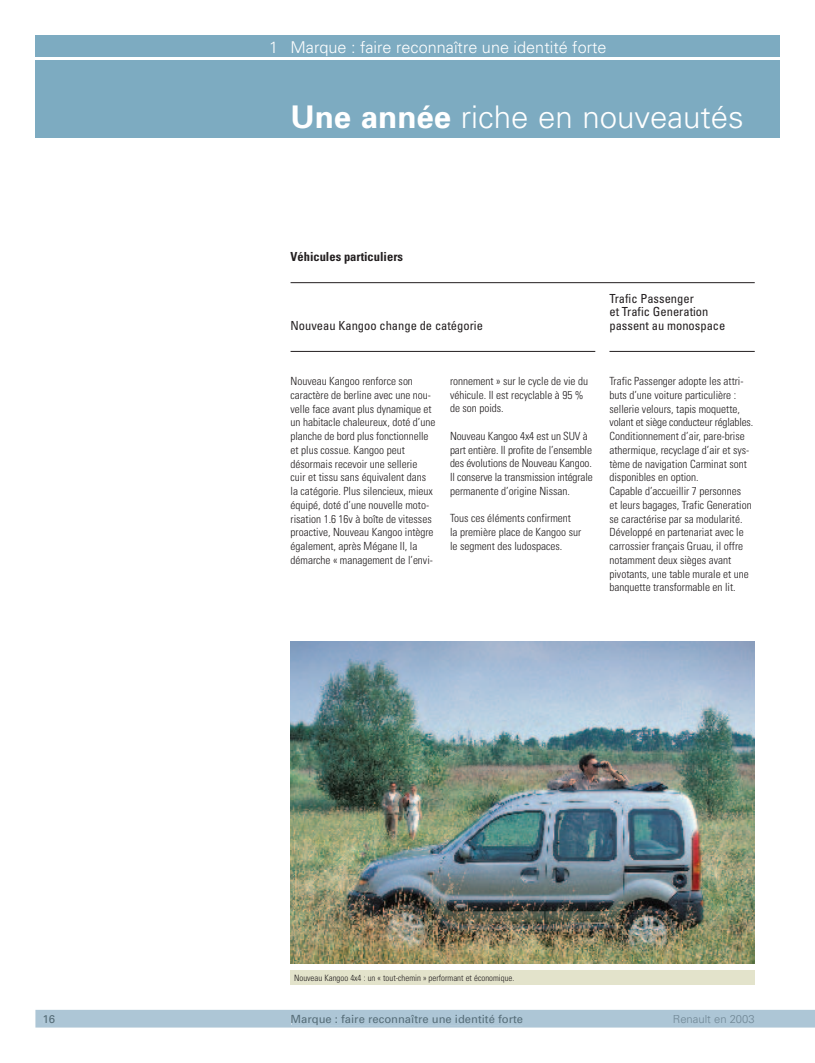
<style>
.page{position:relative;width:815px;height:1063px;background:#fff}
.page>*{position:absolute;margin:0;border:0;box-sizing:border-box;transform-origin:0 0}
.t1{font:300 31.25px "Univers";color:#fff}
.t2{font:300 16.25px "Univers";color:#fff}
.t3{font:condensed 12.5px/13.8px "Univers LT";color:#231f20}
.t4{font:700 condensed 12.5px "Univers LT";color:#231f20}
.t5{font:300 condensed 11.25px/13.8px "Univers LT";color:#231f20}
.t6{font:11.25px "Univers";color:#566d78}
.t7{font:300 11.25px "Univers";color:#6f8694}
.t8{font:300 condensed 8.75px "Univers LT";color:#231f20}
.s1{font-weight:700}
</style>
<div class="page">
<svg style="left:35px;top:1010px;width:780px;height:18px;background:#afc7d7"></svg>
<div style="left:44px;top:1015px;width:11px;height:8px;background:#adc6d6"></div>
<div style="left:674px;top:1015px;width:80px;height:8px;background:#adc6d6"></div>
<div style="left:292px;top:1015px;width:231px;height:10px;background:#adc6d6"></div>
<hr style="left:609px;top:351px;width:146px;height:1px;background:#231f20">
<hr style="left:291px;top:282px;width:464px;height:1px;background:#231f20">
<hr style="left:291px;top:351px;width:304px;height:1px;background:#231f20">
<div style="left:291px;top:971px;width:464px;height:14px;background:#e3e3cb"></div>
<img style="left:291px;top:642px;width:464px;height:322px">
<div style="left:35px;top:60px;width:745px;height:78px;background:#7dabc1"></div>
<div style="left:35px;top:35px;width:745px;height:22px;background:#7dabc1"></div>
<h2 class="t2" style="left:269px;top:41px;width:339px">1 Marque : faire reconnaître une identité forte</h2>
<h1 class="t1" style="left:291px;top:105px;width:455px"><span class="s1">Une année</span> riche en nouveautés</h1>
<p class="t4" style="left:291px;top:252px;width:114px">Véhicules particuliers</p>
<p class="t3" style="left:291px;top:320px;width:194px">Nouveau Kangoo change de catégorie</p>
<p class="t3" style="left:609px;top:292px;width:117px">Trafic Passenger<br>et Trafic Generation passent au monospace</p>
<p class="t5" style="left:291px;top:375px;width:146px">Nouveau Kangoo renforce son caractère de berline avec une nou&shy;velle face avant plus dynamique et un habitacle chaleureux, doté d’une planche de bord plus fonctionnelle et plus cossue. Kangoo peut désormais recevoir une sellerie<br>cuir et tissu sans équivalent dans la catégorie. Plus silencieux, mieux équipé, doté d’une nouvelle moto&shy;risation 1.6 16v à boîte de vitesses proactive, Nouveau Kangoo intègre également, après Mégane II, la démarche « management de l’envi-</p>
<p class="t5" style="left:450px;top:375px;width:140px">ronnement » sur le cycle de vie du véhicule. Il est recyclable à 95 % de son poids.</p>
<p class="t5" style="left:450px;top:430px;width:144px">Nouveau Kangoo 4x4 est un SUV à part entière. Il profite de l’ensemble des évolutions de Nouveau Kangoo.<br>Il conserve la transmission intégrale permanente d’origine Nissan.</p>
<p class="t5" style="left:450px;top:513px;width:133px">Tous ces éléments confirment la première place de Kangoo sur le segment des ludospaces.</p>
<p class="t5" style="left:609px;top:375px;width:145px">Trafic Passenger adopte les attri&shy;buts d’une voiture particulière : sellerie velours, tapis moquette, volant et siège conducteur réglables.<br>Conditionnement d’air, pare-brise athermique, recyclage d’air et sys&shy;tème de navigation Carminat sont disponibles en option.<br>Capable d’accueillir 7 personnes<br>et leurs bagages, Trafic Generation se caractérise par sa modularité.<br>Développé en partenariat avec le carrossier français Gruau, il offre notamment deux sièges avant pivotants, une table murale et une banquette transformable en lit.</p>
<p class="t8" style="left:294px;top:974px;width:222px">Nouveau Kangoo 4x4 : un « tout-chemin » performant et économique.</p>
<p class="t6" style="left:43px;top:1015px;width:14px">16</p>
<p class="t6" style="left:291px;top:1015px;width:234px">Marque : faire reconnaître une identité forte</p>
<p class="t7" style="left:673px;top:1015px;width:83px">Renault en 2003</p>
</div>
